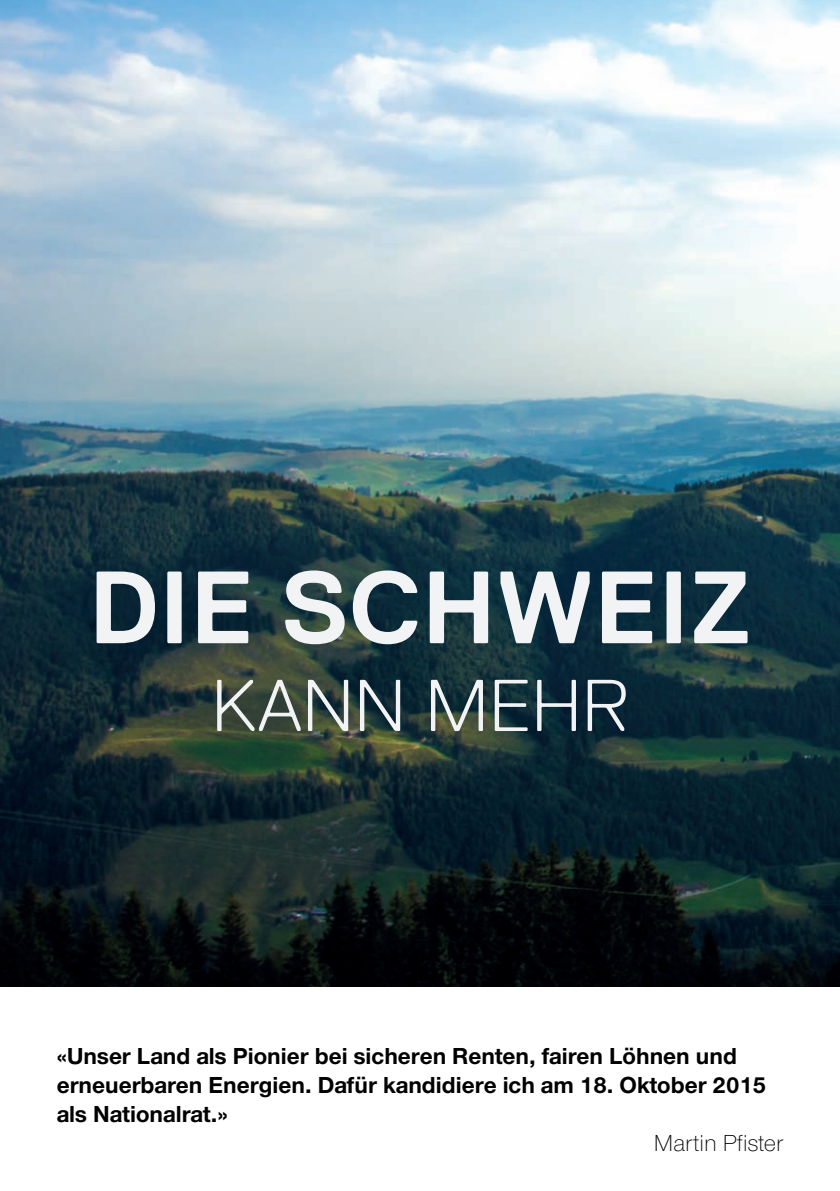
<style>
.page{position:relative;width:840px;height:1191px;background:#fff}
.page>*{position:absolute;margin:0;border:0;box-sizing:border-box;transform-origin:0 0}
.t1{font:700 102.4px "SP Replica";color:#f2f3f4}
.t2{font:300 73.2px "SP Replica";color:#f2f3f4}
.t3{font:700 24px/28.8px "Nimbus San Nov";color:#000}
.t4{font:300 24px "Nimbus San Nov";color:#000}
</style>
<div class="page">
<img style="left:0;top:0;width:839px;height:986px">
<p class="t1" style="left:88px;top:551px;width:665px">DIE SCHWEIZ</p>
<p class="t2" style="left:211px;top:665px;width:418px">KANN MEHR</p>
<p class="t3" style="left:57px;top:1042px;width:710px">«Unser Land als Pionier bei sicheren Renten, fairen Löhnen und erneuerbaren Energien. Dafür kandidiere ich am 18. Oktober 2015 als Nationalrat.»</p>
<p class="t4" style="left:653px;top:1129px;width:131px">Martin Pfister</p>
</div>
